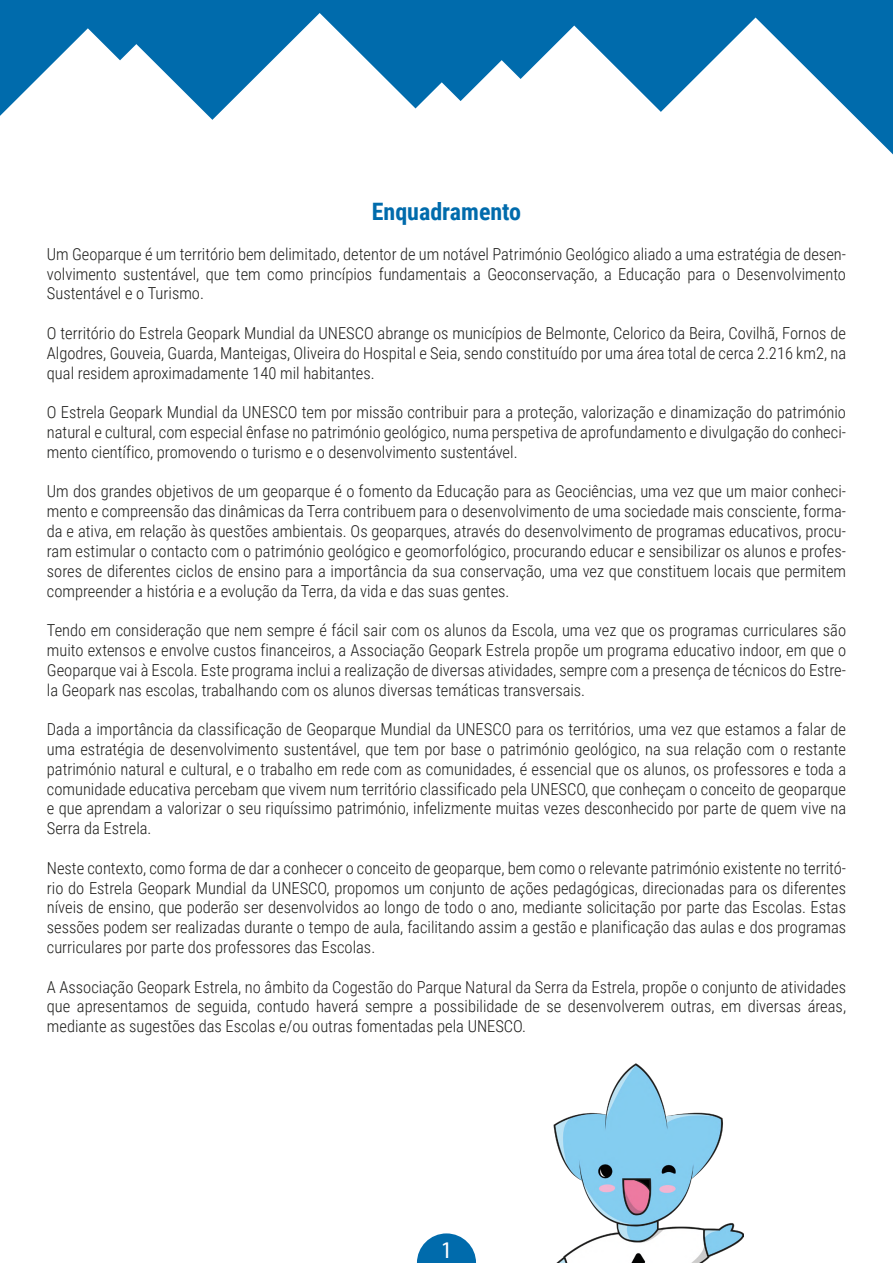
<style>
.page{position:relative;width:893px;height:1263px;background:#fff}
.page>*{position:absolute;margin:0;border:0;box-sizing:border-box;transform-origin:0 0}
.t1{font:700 24px "Roboto Condensed";color:#006bac}
.t2{font:24px "Myriad Pro";color:#fff}
.t3{font:300 16.5px/19.8px "Roboto Condensed";color:#1d1d1b;text-align:justify}
.s1{color:#231f20}
</style>
<div class="page">
<svg style="left:417px;top:1233px;width:59px;height:30px"></svg>
<svg style="left:0;top:0;width:893px;height:154px"></svg>
<img style="left:553px;top:1063px;width:190px;height:200px">
<h1 class="t1" style="left:372px;top:195px;width:151px">Enquadramento</h1>
<p class="t3" style="left:47px;top:243px;width:801px">Um Geoparque é um território bem delimitado, detentor de um notável Património Geológico aliado a uma estratégia de desen&shy;volvimento sustentável, que tem como princípios fundamentais a Geoconservação, a Educação para o Desenvolvimento Sustentável e o Turismo.</p>
<p class="t3" style="left:47px;top:323px;width:801px">O território do Estrela Geopark Mundial da UNESCO abrange os municípios de Belmonte, Celorico da Beira, Covilhã, Fornos de Algodres, Gouveia, Guarda, Manteigas, Oliveira do Hospital e Seia, sendo constituído por uma área total de cerca 2.216 km2, na qual residem aproximadamente 140 mil habitantes.</p>
<p class="t3" style="left:47px;top:402px;width:801px">O Estrela Geopark Mundial da UNESCO tem por missão contribuir para a proteção, valorização e dinamização do património natural e cultural, com especial ênfase no património geológico, numa perspetiva de aprofundamento e divulgação do conheci&shy;mento científico, promovendo o turismo e o desenvolvimento sustentável.</p>
<p class="t3" style="left:47px;top:481px;width:801px">Um dos grandes objetivos de um geoparque é o fomento da Educação para as Geociências, uma vez que um maior conheci&shy;mento e compreensão das dinâmicas da Terra contribuem para o desenvolvimento de uma sociedade mais consciente, forma&shy;da e ativa, em relação às questões ambientais. Os geoparques, através do desenvolvimento de programas educativos, procu&shy;ram estimular o contacto com o património geológico e geomorfológico, procurando educar e sensibilizar os alunos e profes&shy;sores de diferentes ciclos de ensino para a importância da sua conservação, uma vez que constituem locais que permitem compreender a história e a evolução da Terra, da vida e das suas gentes.</p>
<p class="t3" style="left:47px;top:620px;width:801px">Tendo em consideração que nem sempre é fácil sair com os alunos da Escola, uma vez que os programas curriculares são muito extensos e envolve custos financeiros, a Associação Geopark Estrela propõe um programa educativo indoor, em que o Geoparque vai à Escola. Este programa inclui a realização de diversas atividades, sempre com a presença de técnicos do Estre&shy;la Geopark nas escolas, trabalhando com os alunos diversas temáticas transversais.</p>
<p class="t3" style="left:47px;top:719px;width:801px">Dada a importância da classificação de Geoparque Mundial da UNESCO para os territórios, uma vez que estamos a falar de uma estratégia de desenvolvimento sustentável, que tem por base o património geológico, na sua relação com o restante património natural e cultural, e o trabalho em rede com as comunidades, é essencial que os alunos, os professores e toda a comunidade educativa percebam que vivem num território classificado pela UNESCO, que conheçam o conceito de geoparque e que aprendam a valorizar o seu riquíssimo património, infelizmente muitas vezes desconhecido por parte de quem vive na Serra da Estrela.</p>
<p class="t3" style="left:47px;top:857px;width:801px">Neste contexto, como forma de dar a conhecer o conceito de geoparque, bem como o relevante património existente no territó&shy;rio do Estrela Geopark Mundial da UNESCO, propomos um conjunto de ações pedagógicas, direcionadas para os diferentes níveis de ensino, que poderão ser desenvolvidos ao longo de todo o ano, mediante solicitação por parte das Escolas. Estas sessões podem ser realizadas durante o tempo de aula, facilitando assim a gestão e planificação das aulas e dos programas curriculares por parte dos professores das Escolas.</p>
<p class="t3" style="left:47px;top:976px;width:801px">A Associação Geopark Estrela, <span class="s1">no âmbito da Cogestão do Parque Natural da Serra da Estrela,</span> propõe o conjunto de atividades que apresentamos de seguida, contudo haverá sempre a possibilidade de se desenvolverem outras, em diversas áreas, mediante as sugestões das Escolas e/ou outras fomentadas pela UNESCO.</p>
<h1 class="t2" style="left:440px;top:1235px;width:14px">1</h1>
</div>
